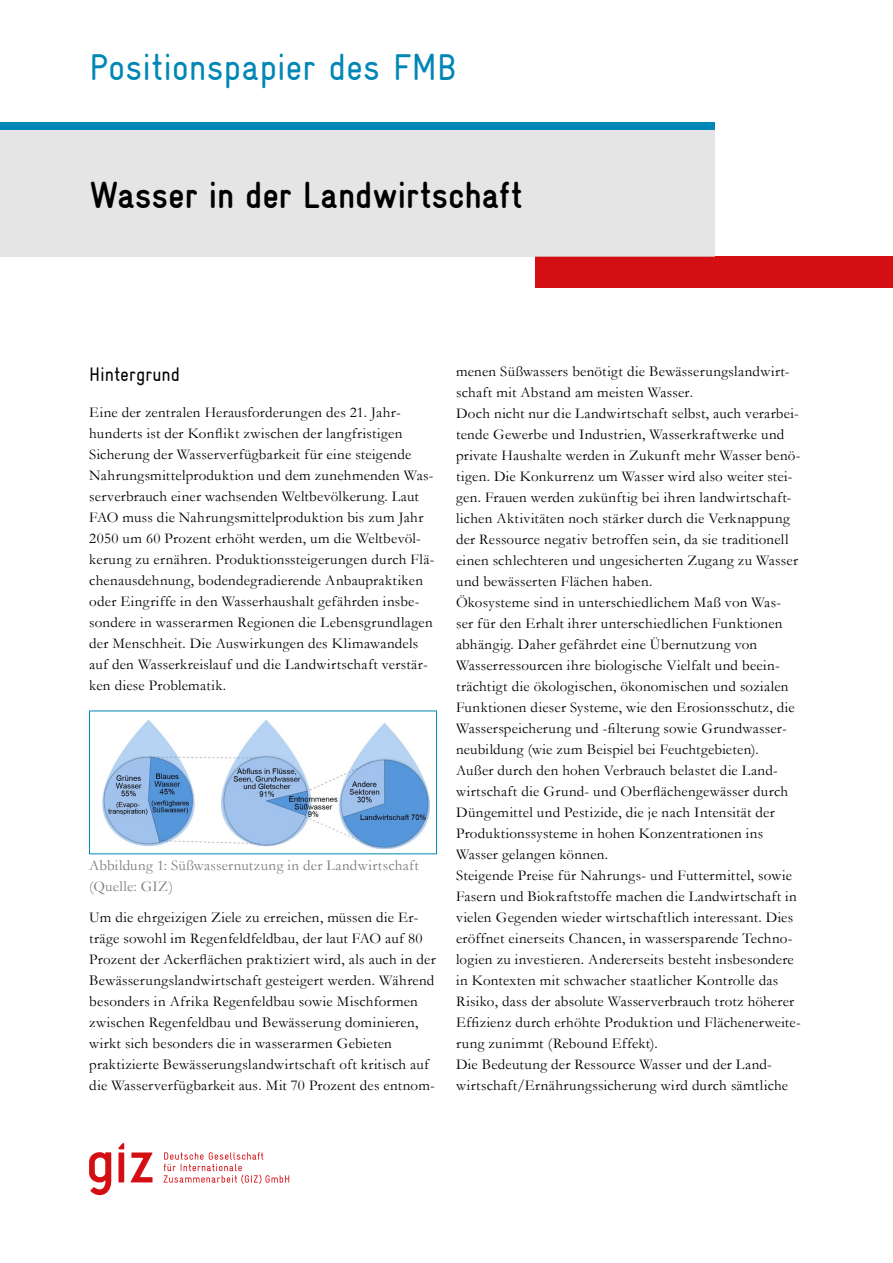
<style>
.page{position:relative;width:893px;height:1263px;background:#fff}
.page>*{position:absolute;margin:0;border:0;box-sizing:border-box;transform-origin:0 0}
.t1{font:700 condensed 37.5px "GIZ Gravur TT";letter-spacing:-.005em;color:#000}
.t2{font:condensed 37.5px "GIZ Gravur TT";letter-spacing:-.005em;color:#0087b6}
.t3{font:condensed 19.5px "GIZ Gravur TT";color:#000}
.t4{font:15px/21px "Garamond";letter-spacing:.02em;color:#000}
.t5{font:15px/21px "Garamond";letter-spacing:.02em;color:#7c7b7b}
</style>
<div class="page">
<div style="left:535px;top:256px;width:358px;height:32px;background:#d40f14"></div>
<div style="left:0;top:130px;width:714px;height:126px;background:#e5e5e5"></div>
<div style="left:0;top:122px;width:714px;height:8px;background:#0087b6"></div>
<svg style="left:89px;top:1152px;width:22px;height:43px"></svg>
<svg style="left:131px;top:1152px;width:22px;height:30px"></svg>
<svg style="left:118px;top:1143px;width:6px;height:39px"></svg>
<svg style="left:164px;top:1152px;width:125px;height:32px"></svg>
<img style="left:96px;top:710px;width:334px;height:139px">
<h1 class="t2" style="left:89px;top:47px;width:369px">Positionspapier des FMB</h1>
<h1 class="t1" style="left:90px;top:175px;width:434px">Wasser in der Landwirtschaft</h1>
<h2 class="t3" style="left:89px;top:364px;width:93px">Hintergrund</h2>
<p class="t4" style="left:89px;top:402px;width:347px">Eine der zentralen Herausforderungen des 21. Jahr&shy;hunderts ist der Konflikt zwischen der langfristigen Sicherung der Wasserverfügbarkeit für eine steigende Nahrungsmittelproduktion und dem zunehmenden Was&shy;serverbrauch einer wachsenden Weltbevölkerung. Laut FAO muss die Nahrungsmittelproduktion bis zum Jahr 2050 um 60 Prozent erhöht werden, um die Weltbevöl&shy;kerung zu ernähren. Produktionssteigerungen durch Flä&shy;chenausdehnung, bodendegradierende Anbaupraktiken oder Eingriffe in den Wasserhaushalt gefährden insbe&shy;sondere in wasserarmen Regionen die Lebensgrundlagen der Menschheit. Die Auswirkungen des Klimawandels auf den Wasserkreislauf und die Landwirtschaft verstär&shy;ken diese Problematik.</p>
<p class="t5" style="left:89px;top:855px;width:331px">Abbildung 1: Süßwassernutzung in der Landwirtschaft (Quelle: GIZ)</p>
<p class="t4" style="left:89px;top:906px;width:348px">Um die ehrgeizigen Ziele zu erreichen, müssen die Er&shy;träge sowohl im Regenfeldfeldbau, der laut FAO auf 80<br>Prozent der Ackerflächen praktiziert wird, als auch in der Bewässerungslandwirtschaft gesteigert werden. Während besonders in Afrika Regenfeldbau sowie Mischformen zwischen Regenfeldbau und Bewässerung dominieren, wirkt sich besonders die in wasserarmen Gebieten praktizierte Bewässerungslandwirtschaft oft kritisch auf die Wasserverfügbarkeit aus. Mit 70 Prozent des entnom-</p>
<p class="t4" style="left:456px;top:360px;width:346px">menen Süßwassers benötigt die Bewässerungslandwirt&shy;schaft mit Abstand am meisten Wasser.<br>Doch nicht nur die Landwirtschaft selbst, auch verarbei&shy;tende Gewerbe und Industrien, Wasserkraftwerke und private Haushalte werden in Zukunft mehr Wasser benö&shy;tigen. Die Konkurrenz um Wasser wird also weiter stei&shy;gen. Frauen werden zukünftig bei ihren landwirtschaft&shy;lichen Aktivitäten noch stärker durch die Verknappung der Ressource negativ betroffen sein, da sie traditionell einen schlechteren und ungesicherten Zugang zu Wasser und bewässerten Flächen haben.<br>Ökosysteme sind in unterschiedlichem Maß von Was&shy;ser für den Erhalt ihrer unterschiedlichen Funktionen abhängig. Daher gefährdet eine Übernutzung von Wasserressourcen ihre biologische Vielfalt und beein&shy;trächtigt die ökologischen, ökonomischen und sozialen Funktionen dieser Systeme, wie den Erosionsschutz, die Wasserspeicherung und -filterung sowie Grundwasser&shy;neubildung (wie zum Beispiel bei Feuchtgebieten).<br>Außer durch den hohen Verbrauch belastet die Land&shy;wirtschaft die Grund- und Oberflächengewässer durch Düngemittel und Pestizide, die je nach Intensität der Produktionssysteme in hohen Konzentrationen ins Wasser gelangen können.<br>Steigende Preise für Nahrungs- und Futtermittel, sowie Fasern und Biokraftstoffe machen die Landwirtschaft in vielen Gegenden wieder wirtschaftlich interessant. Dies eröffnet einerseits Chancen, in wassersparende Techno&shy;logien zu investieren. Andererseits besteht insbesondere in Kontexten mit schwacher staatlicher Kontrolle das Risiko, dass der absolute Wasserverbrauch trotz höherer Effizienz durch erhöhte Produktion und Flächenerweite&shy;rung zunimmt (Rebound Effekt).<br>Die Bedeutung der Ressource Wasser und der Land&shy;wirtschaft/Ernährungssicherung wird durch sämtliche</p>
</div>
